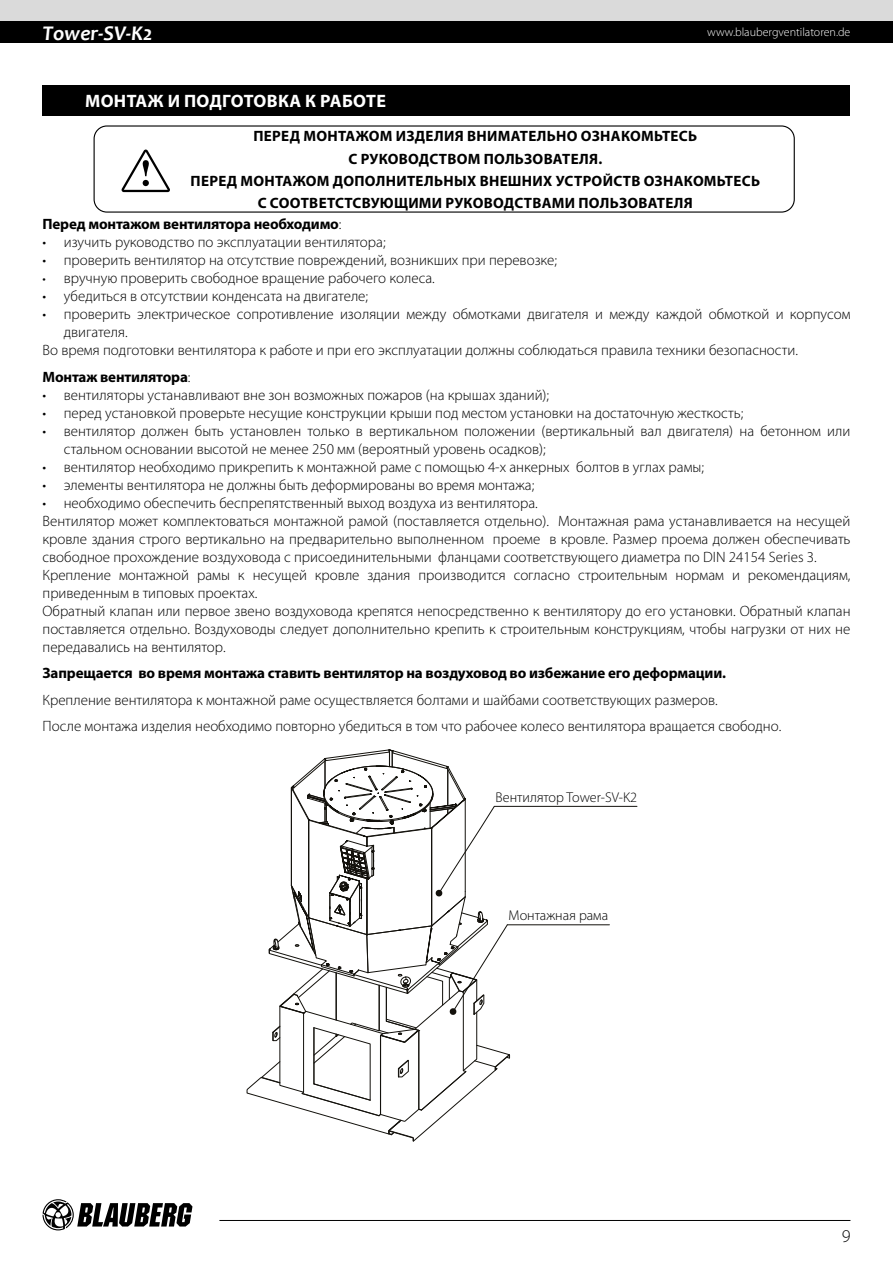
<style>
.page{position:relative;width:893px;height:1263px;background:#fff}
.page>*{position:absolute;margin:0;border:0;box-sizing:border-box;transform-origin:0 0}
.t1{font:italic 700 21px "Candara";color:#fff}
.t2{font:700 18px "Myriad Pro";letter-spacing:.02em;color:#fff}
.t3{font:300 18px "Myriad Pro";color:#000}
.t4{font:300 15px/18px "Myriad Pro";color:#000}
.t5{font:700 15px/22.2px "Myriad Pro";letter-spacing:.005em;color:#000;text-align:center}
.t6{font:300 14.25px "Myriad Pro";color:#000}
.t7{font:300 12px "Myriad Pro";color:#fff}
.s1{font-weight:300}
.s2{font-size:13.5px}
</style>
<div class="page">
<div style="left:94px;top:125px;width:701px;height:88px;border:1px solid #000;border-radius:13px"></div>
<svg style="left:121px;top:150px;width:49px;height:42px"></svg>
<hr style="left:507px;top:924px;width:102px;height:1px;background:#13110c">
<hr style="left:494px;top:806px;width:143px;height:1px;background:#13110c">
<svg style="left:247px;top:749px;width:263px;height:392px"></svg>
<div style="left:43px;top:85px;width:807px;height:31px;background:#000"></div>
<div style="left:0;top:0;width:893px;height:21px;background:#dadada"></div>
<div style="left:0;top:21px;width:893px;height:22px;background:#000"></div>
<svg style="left:43px;top:1199px;width:149px;height:31px"></svg>
<hr style="left:219px;top:1220px;width:631px;height:1px;background:#000">
<h1 class="t1" style="left:43px;top:20px;width:112px">Tower-SV-K2</h1>
<p class="t7" style="left:707px;top:26px;width:145px">www.blaubergventilatoren.de</p>
<p class="t2" style="left:85px;top:89px;width:302px">МОНТАЖ И ПОДГОТОВКА К РАБОТЕ</p>
<p class="t5" style="left:191px;top:125px;width:571px">ПЕРЕД МОНТАЖОМ ИЗДЕЛИЯ ВНИМАТЕЛЬНО ОЗНАКОМЬТЕСЬ<br>С РУКОВОДСТВОМ ПОЛЬЗОВАТЕЛЯ.<br>ПЕРЕД МОНТАЖОМ ДОПОЛНИТЕЛЬНЫХ ВНЕШНИХ УСТРОЙСТВ ОЗНАКОМЬТЕСЬ С СООТВЕТСТСВУЮЩИМИ РУКОВОДСТВАМИ ПОЛЬЗОВАТЕЛЯ</p>
<p class="t5" style="left:43px;top:212px;width:300px">Перед монтажом вентилятора необходимо<span class="s1">:</span></p>
<p class="t4" style="left:43px;top:233px;width:345px">• изучить руководство по эксплуатации вентилятора;</p>
<p class="t4" style="left:43px;top:251px;width:516px">• проверить вентилятор на отсутствие повреждений, возникших при перевозке;</p>
<p class="t4" style="left:43px;top:269px;width:394px"><span class="s2">•</span> вручную проверить свободное вращение рабочего колеса.</p>
<p class="t4" style="left:43px;top:287px;width:327px">• убедиться в отсутствии конденсата на двигателе;</p>
<p class="t4" style="left:43px;top:305px;width:809px">• проверить электрическое сопротивление изоляции между обмотками двигателя и между каждой обмоткой и корпусом</p>
<p class="t4" style="left:64px;top:323px;width:65px">двигателя.</p>
<p class="t4" style="left:43px;top:341px;width:757px">Во время подготовки вентилятора к работе и при его эксплуатации должны соблюдаться правила техники безопасности.</p>
<p class="t5" style="left:43px;top:365px;width:149px">Монтаж вентилятора<span class="s1">:</span></p>
<p class="t4" style="left:43px;top:386px;width:508px">• вентиляторы устанавливают вне зон возможных пожаров (на крышах зданий);</p>
<p class="t4" style="left:43px;top:404px;width:702px">• перед установкой проверьте несущие конструкции крыши под местом установки на достаточную жесткость;</p>
<p class="t4" style="left:64px;top:422px;width:788px;text-indent:-21px">• вентилятор должен быть установлен только в вертикальном положении (вертикальный вал двигателя) на бетонном или стальном основании высотой не менее 250 мм (вероятный уровень осадков);</p>
<p class="t4" style="left:43px;top:458px;width:663px">• вентилятор необходимо прикрепить к монтажной раме с помощью 4-х анкерных болтов в углах рамы;</p>
<p class="t4" style="left:43px;top:476px;width:493px">• элементы вентилятора не должны быть деформированы во время монтажа;</p>
<p class="t4" style="left:43px;top:494px;width:809px">• необходимо обеспечить беспрепятственный выход воздуха из вентилятора.<br>Вентилятор может комплектоваться монтажной рамой (поставляется отдельно). Монтажная рама устанавливается на несущей кровле здания строго вертикально на предварительно выполненном проеме в кровле. Размер проема должен обеспечивать свободное прохождение воздуховода с присоединительными фланцами соответствующего диаметра по DIN 24154 Series 3.<br>Крепление монтажной рамы к несущей кровле здания производится согласно строительным нормам и рекомендациям, приведенным в типовых проектах.<br>Обратный клапан или первое звено воздуховода крепятся непосредственно к вентилятору до его установки. Обратный клапан поставляется отдельно. Воздуховоды следует дополнительно крепить к строительным конструкциям, чтобы нагрузки от них не передавались на вентилятор.</p>
<p class="t5" style="left:43px;top:661px;width:685px">Запрещается во время монтажа ставить вентилятор на воздуховод во избежание его деформации.</p>
<p class="t4" style="left:43px;top:686px;width:740px;line-height:26.5px">Крепление вентилятора к монтажной раме осуществляется болтами и шайбами соответствующих размеров.<br>После монтажа изделия необходимо повторно убедиться в том что рабочее колесо вентилятора вращается свободно.</p>
<p class="t6" style="left:496px;top:789px;width:143px">Вентилятор Tower-SV-K2</p>
<p class="t6" style="left:509px;top:907px;width:101px">Монтажная рама</p>
<p class="t3" style="left:842px;top:1226px;width:10px">9</p>
</div>
